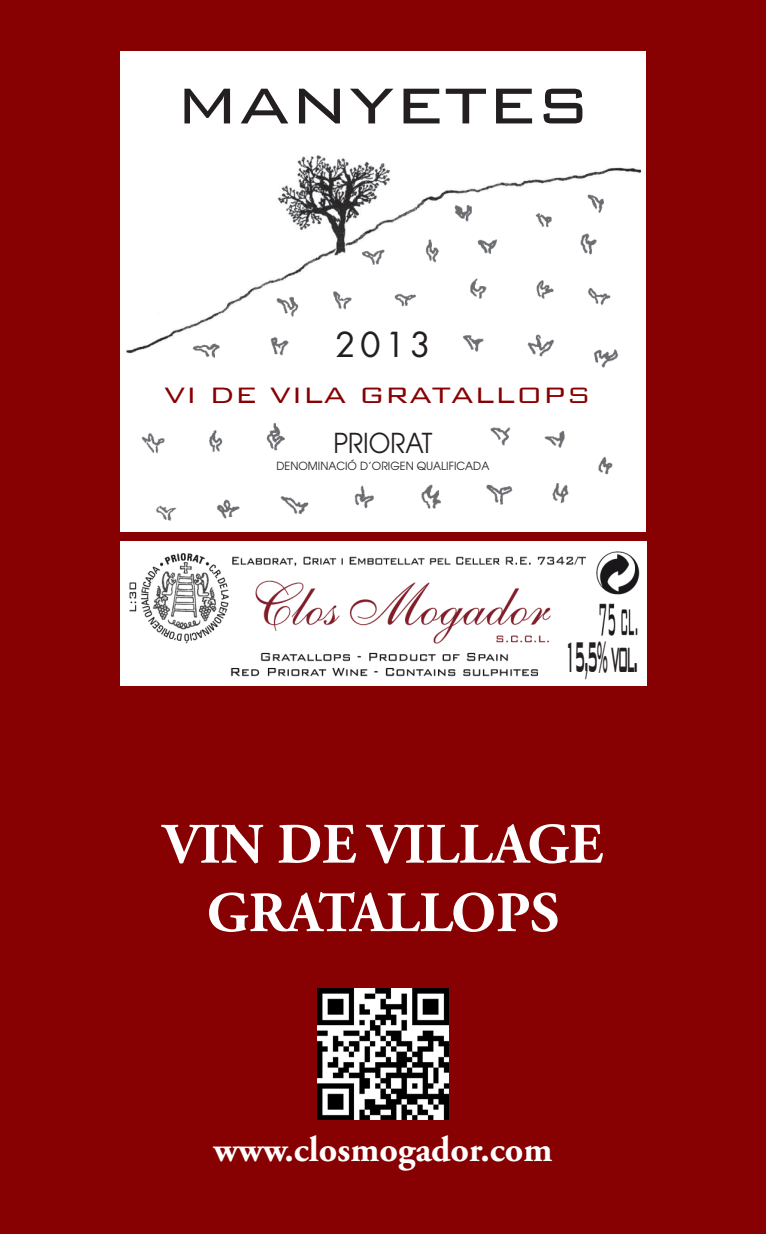
<style>
.page{position:relative;width:766px;height:1234px;background:#fff}
.page>*{position:absolute;margin:0;border:0;box-sizing:border-box;transform-origin:0 0}
.t1{font:300 81.9px "Bank Gothic";color:#231f20}
.t2{font:500 57.6px "Bank Gothic";color:#231f20;scale:.25 1}
.t3{font:700 57px/68.4px "Adobe Garamond Pro";color:#fff;text-align:center}
.t4{font:700 36px "Adobe Garamond Pro";color:#fff}
.t5{font:33.6px "Futura";color:#231f20}
.t6{font:300 29.7px "Bank Gothic";color:#870102;scale:1.07 1}
.t7{font:27.3px "Avant Garde";color:#231f20;scale:.91 1}
.t8{font:11.1px "Avant Garde";color:#231f20}
</style>
<div class="page">
<div style="left:0;top:0;width:765px;height:1233px;background:#870102"></div>
<img style="left:317px;top:988px;width:131px;height:131px">
<img style="left:120px;top:542px;width:525px;height:143px">
<div style="left:120px;top:51px;width:525px;height:480px;background:#fff"></div>
<p class="t1" style="left:176px;top:39px;width:415px">manyetes</p>
<p class="t5" style="left:335px;top:323px;width:97px">2013</p>
<p class="t6" style="left:164px;top:372px;width:401px">VI DE VILA GRATALLOPS</p>
<p class="t7" style="left:333px;top:426px;width:110px">PRIORAT</p>
<p class="t8" style="left:276px;top:459px;width:214px">DENOMINACIÓ D’ORIGEN QUALIFICADA</p>
<p class="t2" style="left:564px;top:612px;width:294px">15,5% vol.</p>
<p class="t3" style="left:163px;top:811px;width:441px">VIN DE VILLAGE<br>GRATALLOPS</p>
<p class="t4" style="left:213px;top:1127px;width:340px">www.closmogador.com</p>
</div>
